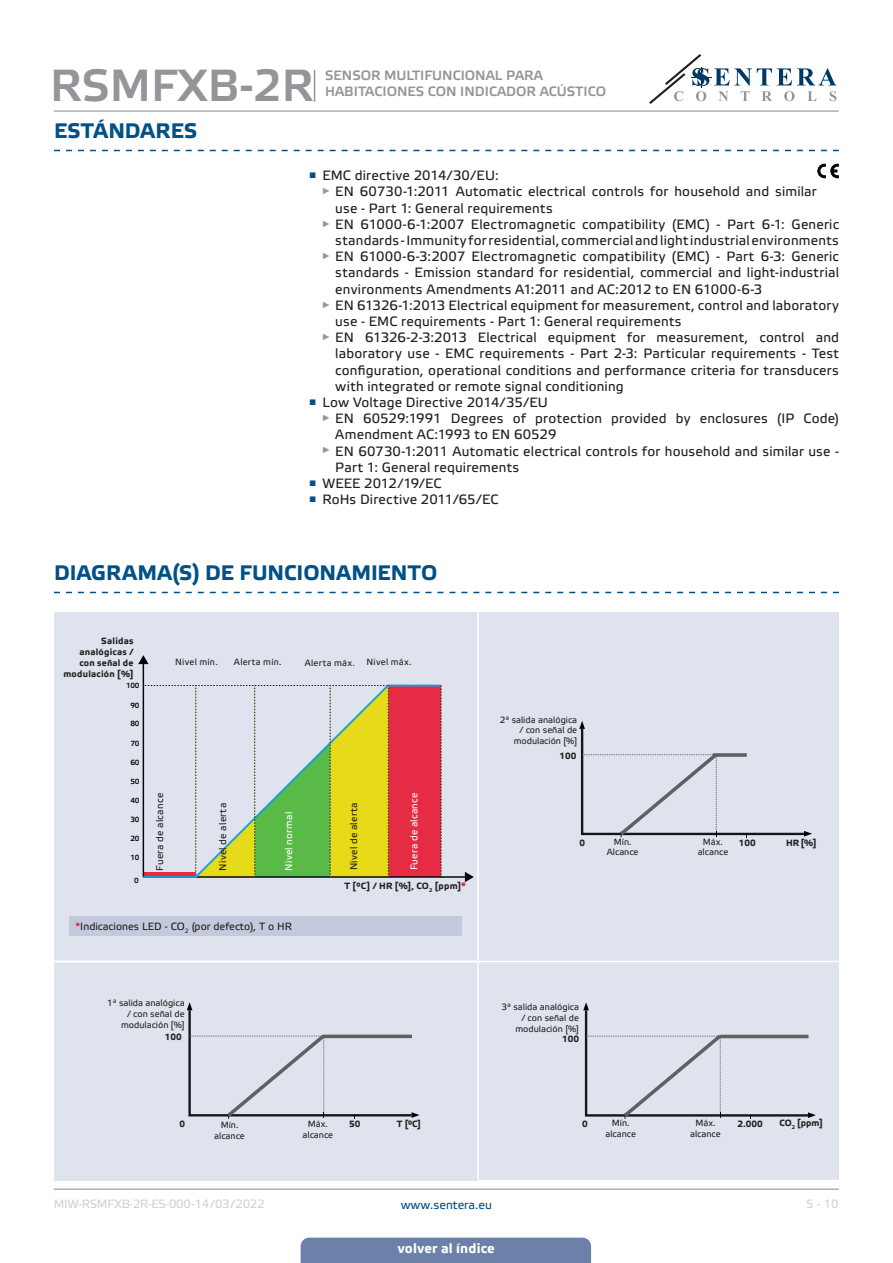
<style>
.page{position:relative;width:893px;height:1263px;background:#fff}
.page>*{position:absolute;margin:0;border:0;box-sizing:border-box;transform-origin:0 0}
.t1{font:45px "Etelka Medium Pro";color:#939598}
.t2{font:700 21px "Etelka Text Pro";letter-spacing:.005em;color:#015186}
.t3{font:13.5px/16.2px "Etelka Text Pro";letter-spacing:.015em;color:#231f20}
.t4{font:13.5px/16.2px "Etelka Medium Pro";color:#939598}
.t5{font:700 13.5px "Etelka Text Pro";letter-spacing:.015em;color:#fff}
.t6{font:12px "Etelka Text Pro";letter-spacing:-.02em;color:#d1d2d4}
.t7{font:12px "Etelka Text Pro";color:#015186}
.Body_text{font:10.5px "Etelka Text Pro";color:#231f20}
.table_text{font:9.75px "Etelka Text Pro";letter-spacing:.025em;color:#231f20}
.table_text-2{font:9.75px "Etelka Text Pro";letter-spacing:.025em;color:#fff}
.Body_text-2{font:9px/10.8px "Etelka Text Pro";color:#231f20;text-align:right}
.table_text-3{font:700 9px/10.8px "Etelka Text Pro";letter-spacing:.025em;color:#231f20;text-align:right}
.Body_text-3{font:700 9px "Etelka Text Pro";color:#231f20}
.table_text-4{font:9px "Etelka Text Pro";letter-spacing:.03em;color:#231f20}
.t8{font:7.5px "Etelka Medium Pro";letter-spacing:-.035em;color:#05060a}
.s1{color:#d1232a}
</style>
<div class="page">
<hr style="left:54px;top:111px;width:785px;height:1px;background:#939598">
<hr style="left:54px;top:1188px;width:785px;height:2px;background:#939598">
<svg style="left:649px;top:54px;width:187px;height:50px"></svg>
<div style="left:301px;top:1237px;width:290px;height:26px;background:#6c81aa"></div>
<hr style="left:314px;top:70px;width:1px;height:32px;background:#939598">
<svg style="left:54px;top:150px;width:785px;height:1px"></svg>
<svg style="left:54px;top:592px;width:785px;height:1px"></svg>
<div style="left:54px;top:612px;width:785px;height:569px;background:#dfe3ed"></div>
<hr style="left:478px;top:1180px;width:361px;height:4px;background:#fff">
<hr style="left:477px;top:612px;width:2px;height:349px;background:#fff">
<hr style="left:477px;top:961px;width:362px;height:1px;background:#fff">
<hr style="left:477px;top:962px;width:2px;height:218px;background:#fff">
<svg style="left:54px;top:960px;width:423px;height:2px"></svg>
<hr style="left:143px;top:663px;width:1px;height:214px;background:#05060a">
<svg style="left:138px;top:655px;width:11px;height:9px"></svg>
<hr style="left:143px;top:876px;width:323px;height:2px;background:#05060a">
<svg style="left:465px;top:872px;width:9px;height:10px"></svg>
<svg style="left:141px;top:684px;width:302px;height:195px"></svg>
<svg style="left:143px;top:685px;width:299px;height:192px;background:#cbb78e"></svg>
<div style="left:70px;top:916px;width:392px;height:20px;background:#c4cadd"></div>
<svg style="left:579px;top:721px;width:233px;height:116px;background:#d5d9e3"></svg>
<svg style="left:187px;top:1002px;width:233px;height:117px;background:#d4d8e2"></svg>
<svg style="left:583px;top:1002px;width:232px;height:117px;background:#d4d8e2"></svg>
<svg style="left:817px;top:164px;width:21px;height:14px"></svg>
<h1 class="t1" style="left:50px;top:61px;width:265px">RSMFXB-2R</h1>
<p class="t4" style="left:325px;top:68px;width:282px">SENSOR MULTIFUNCIONAL PARA<br>HABITACIONES CON INDICADOR ACÚSTICO</p>
<p class="t2" style="left:54px;top:118px;width:145px">ESTÁNDARES</p>
<p class="t3" style="left:309px;top:168px;width:191px"><sup>■</sup> EMC directive 2014/30/EU:</p>
<p class="t3" style="left:335px;top:184px;width:483px;text-indent:-13px"><sup>►</sup> EN 60730-1:2011 Automatic electrical controls for household and similar use - Part 1: General requirements</p>
<p class="t3" style="left:322px;top:217px;width:519px;text-align:right"><sup>►</sup> EN 61000-6-1:2007 Electromagnetic compatibility (EMC) - Part 6-1: Generic standards - Immunity for residential, commercial and light industrial environments</p>
<p class="t3" style="left:335px;top:249px;width:505px;text-align:justify;text-indent:-13px"><sup>►</sup> EN 61000-6-3:2007 Electromagnetic compatibility (EMC) - Part 6-3: Generic standards - Emission standard for residential, commercial and light-industrial environments Amendments A1:2011 and AC:2012 to EN 61000-6-3</p>
<p class="t3" style="left:335px;top:298px;width:505px;text-indent:-13px"><sup>►</sup> EN 61326-1:2013 Electrical equipment for measurement, control and laboratory use - EMC requirements - Part 1: General requirements</p>
<p class="t3" style="left:335px;top:330px;width:505px;text-align:justify;text-indent:-13px"><sup>►</sup> EN 61326-2-3:2013 Electrical equipment for measurement, control and laboratory use - EMC requirements - Part 2-3: Particular requirements - Test configuration, operational conditions and performance criteria for transducers with integrated or remote signal conditioning</p>
<p class="t3" style="left:309px;top:395px;width:240px"><sup>■</sup> Low Voltage Directive 2014/35/EU</p>
<p class="t3" style="left:335px;top:411px;width:505px;text-indent:-13px"><sup>►</sup> EN 60529:1991 Degrees of protection provided by enclosures (IP Code)<br>Amendment AC:1993 to EN 60529</p>
<p class="t3" style="left:335px;top:444px;width:505px;text-indent:-13px"><sup>►</sup> EN 60730-1:2011 Automatic electrical controls for household and similar use -<br>Part 1: General requirements</p>
<p class="t3" style="left:309px;top:476px;width:134px"><sup>■</sup> WEEE 2012/19/EC</p>
<p class="t3" style="left:309px;top:492px;width:191px"><sup>■</sup> RoHs Directive 2011/65/EC</p>
<p class="t2" style="left:54px;top:560px;width:385px">DIAGRAMA(S) DE FUNCIONAMIENTO</p>
<p class="table_text-3" style="left:63px;top:636px;width:72px">Salidas analógicas / con señal de modulación [%]</p>
<p class="t8" style="left:126px;top:682px;width:15px">100</p>
<p class="t8" style="left:131px;top:701px;width:11px">90</p>
<p class="t8" style="left:131px;top:720px;width:11px">80</p>
<p class="t8" style="left:131px;top:739px;width:11px">70</p>
<p class="t8" style="left:131px;top:758px;width:11px">60</p>
<p class="t8" style="left:131px;top:777px;width:11px">50</p>
<p class="t8" style="left:131px;top:796px;width:11px">40</p>
<p class="t8" style="left:131px;top:816px;width:11px">30</p>
<p class="t8" style="left:131px;top:834px;width:11px">20</p>
<p class="t8" style="left:131px;top:854px;width:11px">10</p>
<p class="t8" style="left:134px;top:876px;width:6px">0</p>
<p class="table_text-4" style="left:175px;top:657px;width:44px">Nivel mín.</p>
<p class="table_text-4" style="left:234px;top:657px;width:49px">Alerta mín.</p>
<p class="table_text-4" style="left:305px;top:658px;width:52px">Alerta máx.</p>
<p class="table_text-4" style="left:367px;top:657px;width:47px">Nivel máx.</p>
<p class="table_text" style="left:155px;top:871px;width:79px;rotate:-90deg">Fuera de alcance</p>
<p class="table_text" style="left:218px;top:871px;width:69px;rotate:-90deg">Nivel de alerta</p>
<p class="table_text-2" style="left:283px;top:871px;width:60px;rotate:-90deg">Nivel normal</p>
<p class="table_text" style="left:349px;top:870px;width:69px;rotate:-90deg">Nivel de alerta</p>
<p class="table_text-2" style="left:409px;top:870px;width:79px;rotate:-90deg">Fuera de alcance</p>
<p class="table_text-3" style="left:344px;top:881px;width:123px">T [°C] / HR [%], CO<sub>2</sub> [ppm]<span class="s1">*</span></p>
<p class="Body_text" style="left:76px;top:920px;width:218px"><span class="s1">*</span>Indicaciones LED - CO<sub>2</sub> (por defecto), T o HR</p>
<p class="Body_text-2" style="left:107px;top:998px;width:79px">1ª salida analógica / con señal de modulación [%]</p>
<p class="Body_text-3" style="left:165px;top:1031px;width:18px">100</p>
<p class="Body_text-3" style="left:180px;top:1119px;width:7px">0</p>
<p class="Body_text-2" style="left:221px;top:1120px;width:19px">Mín.</p>
<p class="Body_text-2" style="left:214px;top:1131px;width:32px">alcance</p>
<p class="Body_text-2" style="left:308px;top:1119px;width:22px">Máx.</p>
<p class="Body_text-2" style="left:303px;top:1130px;width:32px">alcance</p>
<p class="Body_text-3" style="left:349px;top:1118px;width:13px">50</p>
<p class="Body_text-3" style="left:397px;top:1118px;width:26px">T [°C]</p>
<p class="Body_text-2" style="left:500px;top:715px;width:79px">2ª salida analógica / con señal de modulación [%]</p>
<p class="Body_text-3" style="left:559px;top:750px;width:18px">100</p>
<p class="Body_text-3" style="left:579px;top:837px;width:7px">0</p>
<p class="Body_text-2" style="left:614px;top:837px;width:19px">Mín.</p>
<p class="Body_text-2" style="left:607px;top:847px;width:33px">Alcance</p>
<p class="Body_text-2" style="left:502px;top:1002px;width:79px">3ª salida analógica / con señal de modulación [%]</p>
<p class="Body_text-3" style="left:562px;top:1033px;width:18px">100</p>
<p class="Body_text-3" style="left:582px;top:1118px;width:7px">0</p>
<p class="Body_text-2" style="left:612px;top:1118px;width:19px">Mín.</p>
<p class="Body_text-2" style="left:605px;top:1129px;width:32px">alcance</p>
<p class="Body_text-2" style="left:703px;top:836px;width:22px">Máx.</p>
<p class="Body_text-2" style="left:698px;top:847px;width:32px">alcance</p>
<p class="Body_text-3" style="left:739px;top:837px;width:18px">100</p>
<p class="Body_text-3" style="left:786px;top:837px;width:32px">HR [%]</p>
<p class="Body_text-2" style="left:695px;top:1118px;width:22px">Máx.</p>
<p class="Body_text-2" style="left:690px;top:1129px;width:32px">alcance</p>
<p class="Body_text-3" style="left:737px;top:1118px;width:27px">2.000</p>
<p class="Body_text-3" style="left:779px;top:1117px;width:45px">CO<sub>2</sub> [ppm]</p>
<p class="t6" style="left:54px;top:1197px;width:212px">MIW-RSMFXB-2R-ES-000 - 14 / 03 / 2022</p>
<p class="t7" style="left:401px;top:1198px;width:93px">www.sentera.eu</p>
<p class="t6" style="left:806px;top:1197px;width:34px">5 - 10</p>
<p class="t5" style="left:398px;top:1239px;width:98px">volver al índice</p>
</div>
